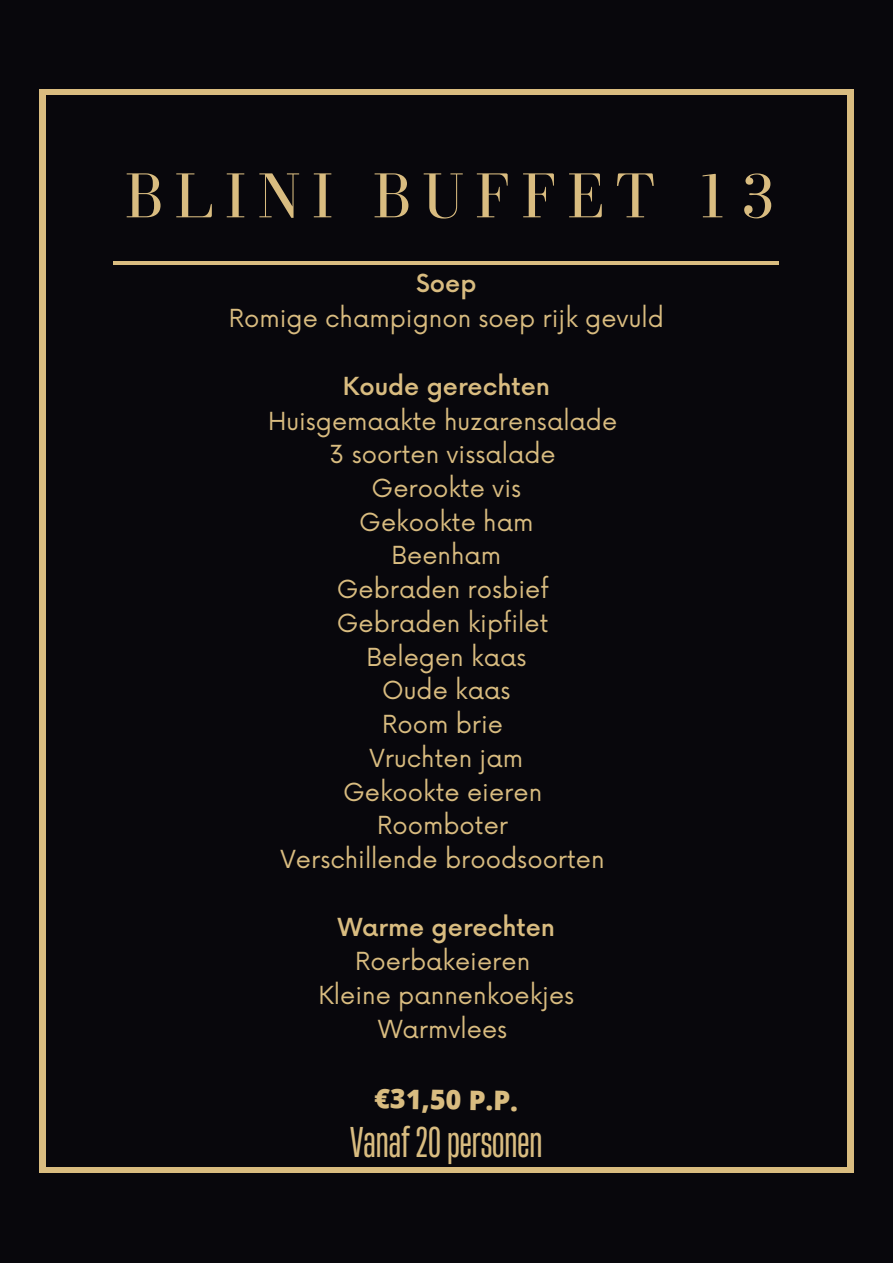
<style>
.page{position:relative;width:893px;height:1264px;background:#fff}
.page>*{position:absolute;margin:0;border:0;box-sizing:border-box;transform-origin:0 0}
.t1{font:65.25px "Bodoni FLF";letter-spacing:.16em;color:#d9bc80}
.t2{font:40.5px "Heading Now 34";color:#d9bc80}
.t3{font:800 27px "Open Sans";color:#d9bc80}
.t4{font:24.3px/33.8px "Now";color:#d9bc80;text-align:center}
.t5{font:500 24.3px "Now";color:#d9bc80}
</style>
<div class="page">
<div style="left:0;top:0;width:892px;height:1262px;background:#08070c"></div>
<div style="left:39px;top:89px;width:814px;height:1083px;background:#d9bc80"></div>
<div style="left:46px;top:96px;width:800px;height:1070px;background:#08070c"></div>
<hr style="left:113px;top:261px;width:666px;height:4px;background:#d9bc80">
<h1 class="t1" style="left:125px;top:160px;width:651px">BLINI BUFFET 13</h1>
<p class="t5" style="left:416px;top:270px;width:62px">Soep</p>
<p class="t4" style="left:229px;top:303px;width:436px">Romige champignon soep rijk gevuld</p>
<p class="t5" style="left:342px;top:373px;width:209px">Koude gerechten</p>
<p class="t4" style="left:268px;top:405px;width:351px">Huisgemaakte huzarensalade<br>3 soorten vissalade<br>Gerookte vis<br>Gekookte ham<br>Beenham<br>Gebraden rosbief<br>Gebraden kipfilet<br>Belegen kaas<br>Oude kaas<br>Room brie<br>Vruchten jam<br>Gekookte eieren<br>Roomboter<br>Verschillende broodsoorten</p>
<p class="t5" style="left:337px;top:913px;width:219px">Warme gerechten</p>
<p class="t4" style="left:318px;top:946px;width:257px">Roerbakeieren<br>Kleine pannenkoekjes<br>Warmvlees</p>
<p class="t3" style="left:374px;top:1079px;width:145px;rotate:1deg">€31,50 P.P.</p>
<h2 class="t2" style="left:350px;top:1114px;width:194px">Vanaf20personen</h2>
</div>
